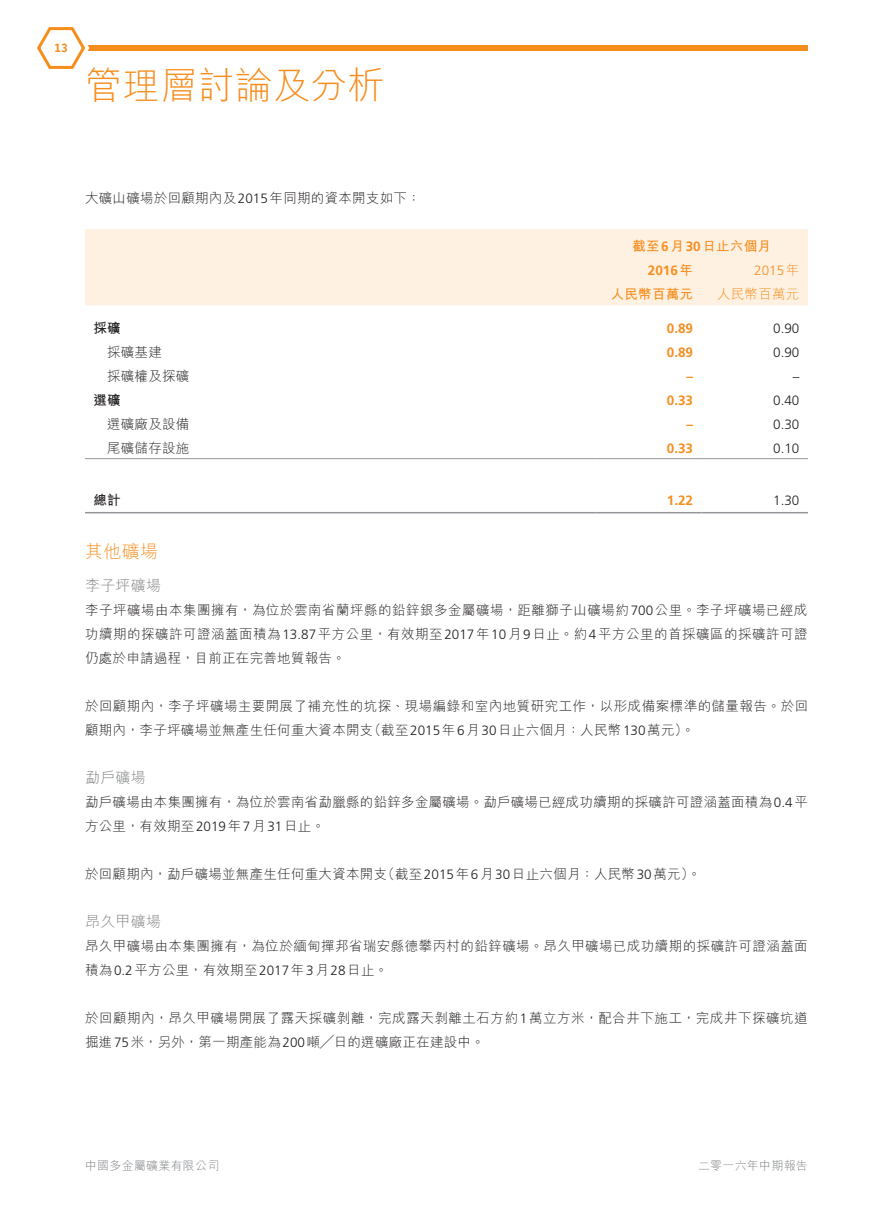
<style>
.page{position:relative;width:893px;height:1212px;background:#fff}
.page>*{position:absolute;margin:0;border:0;box-sizing:border-box;transform-origin:0 0}
.t1{font:300 37.5px "M Hei HK";color:#f68e1e}
._01_H1{font:300 18px "M Hei HK";color:#f68e1e}
._02_H2{font:300 15px "M Hei HK";letter-spacing:.02em;color:#808285}
._00_txt{font:300 13.5px/24px "M Hei HK";letter-spacing:.02em;color:#231f20}
._00_txt-2{font:300 13.5px/24px "M Hei HK";letter-spacing:.04em;color:#231f20}
._50_Table_txt{font:700 13.5px "Frutiger LT Std";color:#f68e1e}
._50_Table_txt-2{font:300 13.5px "Frutiger LT Std";color:#231f20}
._50_Table_txt-3{font:300 13.5px "M Hei HK";letter-spacing:.02em;color:#231f20}
._50_Table_txt-4{font:700 13.5px "M Hei HK";letter-spacing:.02em;color:#f68e1e}
._50_Table_txt-5{font:300 13.5px "M Hei HK";letter-spacing:.02em;color:#f68e1e}
._50_Table_txt-6{font:700 13.5px "M Hei HK";color:#231f20}
._50_Table_txt-7{font:300 13.5px "Frutiger LT Std";color:#f68e1e}
.t2{font:300 12px "M Hei HK";letter-spacing:.02em;color:#808285}
.t3{font:700 12px "Battersea";color:#f68e1e}
.s1{font-family:"Frutiger LT Std"}
.s2{font-family:"M Hei HK"}
</style>
<div class="page">
<div style="left:82px;top:45px;width:725px;height:6px;background:#f68e1e"></div>
<svg style="left:37px;top:27px;width:52px;height:42px"></svg>
<div style="left:85px;top:229px;width:723px;height:76px;background:#fef1e2"></div>
<hr style="left:85px;top:458px;width:510px;height:1px;background:#939598">
<hr style="left:595px;top:458px;width:107px;height:1px;background:#939598">
<hr style="left:702px;top:458px;width:106px;height:1px;background:#939598">
<hr style="left:85px;top:512px;width:510px;height:1px;background:#939598">
<hr style="left:595px;top:512px;width:107px;height:1px;background:#939598">
<hr style="left:702px;top:512px;width:106px;height:1px;background:#939598">
<p class="t3" style="left:54px;top:41px;width:15px">13</p>
<h1 class="t1" style="left:85px;top:66px;width:301px">管理層討論及分析</h1>
<p class="_00_txt" style="left:85px;top:186px;width:337px">大礦山礦場於回顧期內及<span class="s1">2015</span>年同期的資本開支如下：</p>
<p class="_50_Table_txt-4" style="left:632px;top:237px;width:140px">截至<span class="s1">6</span>月<span class="s1">30</span>日止六個月</p>
<p class="_50_Table_txt-7" style="left:754px;top:263px;width:47px">2015 <span class="s2">年</span></p>
<p class="_50_Table_txt" style="left:648px;top:263px;width:47px">2016<span class="s2">年</span></p>
<p class="_50_Table_txt-4" style="left:611px;top:285px;width:84px">人民幣百萬元</p>
<p class="_50_Table_txt-5" style="left:717px;top:288px;width:84px">人民幣百萬元</p>
<p class="_50_Table_txt-6" style="left:94px;top:318px;width:29px">採礦</p>
<p class="_50_Table_txt" style="left:667px;top:320px;width:28px">0.89</p>
<p class="_50_Table_txt-2" style="left:773px;top:320px;width:28px">0.90</p>
<p class="_50_Table_txt-3" style="left:107px;top:345px;width:56px">採礦基建</p>
<p class="_50_Table_txt" style="left:667px;top:344px;width:28px">0.89</p>
<p class="_50_Table_txt-2" style="left:773px;top:344px;width:28px">0.90</p>
<p class="_50_Table_txt-3" style="left:107px;top:369px;width:84px">採礦權及探礦</p>
<p class="_50_Table_txt" style="left:686px;top:368px;width:8px">–</p>
<p class="_50_Table_txt-2" style="left:793px;top:368px;width:8px">–</p>
<p class="_50_Table_txt-6" style="left:94px;top:390px;width:29px">選礦</p>
<p class="_50_Table_txt" style="left:667px;top:392px;width:28px">0.33</p>
<p class="_50_Table_txt-2" style="left:773px;top:392px;width:28px">0.40</p>
<p class="_50_Table_txt-3" style="left:107px;top:417px;width:84px">選礦廠及設備</p>
<p class="_50_Table_txt" style="left:686px;top:416px;width:8px">–</p>
<p class="_50_Table_txt-2" style="left:773px;top:416px;width:28px">0.30</p>
<p class="_50_Table_txt-3" style="left:107px;top:441px;width:84px">尾礦儲存設施</p>
<p class="_50_Table_txt" style="left:667px;top:440px;width:28px">0.33</p>
<p class="_50_Table_txt-2" style="left:773px;top:440px;width:28px">0.10</p>
<p class="_50_Table_txt-6" style="left:94px;top:490px;width:29px">總計</p>
<p class="_01_H1" style="left:85px;top:542px;width:75px">其他礦場</p>
<p class="_02_H2" style="left:85px;top:577px;width:78px">李子坪礦場</p>
<p class="_00_txt" style="left:85px;top:597px;width:724px;text-align:justify">李子坪礦場由本集團擁有，為位於雲南省蘭坪縣的鉛鋅銀多金屬礦場，距離獅子山礦場約<span class="s1">700</span>公里。李子坪礦場已經成功續期的探礦許可證涵蓋面積為<span class="s1">13.87</span>平方公里，有效期至<span class="s1">2017</span>年<span class="s1">10</span>月<span class="s1">9</span>日止。約<span class="s1">4</span>平方公里的首採礦區的採礦許可證仍處於申請過程，目前正在完善地質報告。</p>
<p class="_00_txt" style="left:368px;top:693px;width:442px;text-indent:-283px">於回顧期內，李子坪礦場主要開展了補充性的坑探、現場編錄和室內地質研究工作，以形成備案標準的儲量報告。於回（截至<span class="s1">2015</span>年<span class="s1">6</span>月<span class="s1">30</span>日止六個月：人民幣<span class="s1">130</span>萬元。(</p>
<p class="_50_Table_txt" style="left:667px;top:493px;width:28px">1.22</p>
<p class="_50_Table_txt-2" style="left:773px;top:493px;width:28px">1.30</p>
<p class="_00_txt" style="left:85px;top:717px;width:290px">顧期內，李子坪礦場並無產生任何重大資本開支</p>
<p class="_02_H2" style="left:85px;top:769px;width:62px">勐戶礦場</p>
<p class="_00_txt" style="left:85px;top:789px;width:724px">勐戶礦場由本集團擁有，為位於雲南省勐臘縣的鉛鋅多金屬礦場。勐戶礦場已經成功續期的採礦許可證涵蓋面積為<span class="s1">0.4</span>平方公里，有效期至<span class="s1">2019</span>年<span class="s1">7</span>月<span class="s1">31</span>日止。</p>
<p class="_00_txt" style="left:381px;top:861px;width:321px">（截至<span class="s1">2015</span>年<span class="s1">6</span>月<span class="s1">30</span>日止六個月：人民幣<span class="s1">30</span>萬元。(</p>
<p class="_00_txt" style="left:85px;top:861px;width:304px">於回顧期內，勐戶礦場並無產生任何重大資本開支</p>
<p class="_02_H2" style="left:85px;top:913px;width:78px">昂久甲礦場</p>
<p class="_00_txt" style="left:85px;top:933px;width:724px">昂久甲礦場由本集團擁有，為位於緬甸撣邦省瑞安縣德攀丙村的鉛鋅礦場。昂久甲礦場已成功續期的採礦許可證涵蓋面積為<span class="s1">0.2</span>平方公里，有效期至<span class="s1">2017</span>年<span class="s1">3</span>月<span class="s1">28</span>日止。</p>
<p class="_00_txt-2" style="left:85px;top:1005px;width:724px">於回顧期內，昂久甲礦場開展了露天採礦剝離，完成露天剝離土石方約<span class="s1">1</span>萬立方米，配合井下施工，完成井下探礦坑道掘進<span class="s1">75</span>米，另外，第一期產能為<span class="s1">200</span>噸╱日的選礦廠正在建設中。</p>
<p class="t2" style="left:85px;top:1160px;width:136px">中國多金屬礦業有限公司</p>
<p class="t2" style="left:698px;top:1160px;width:111px">二零一六年中期報告</p>
</div>
